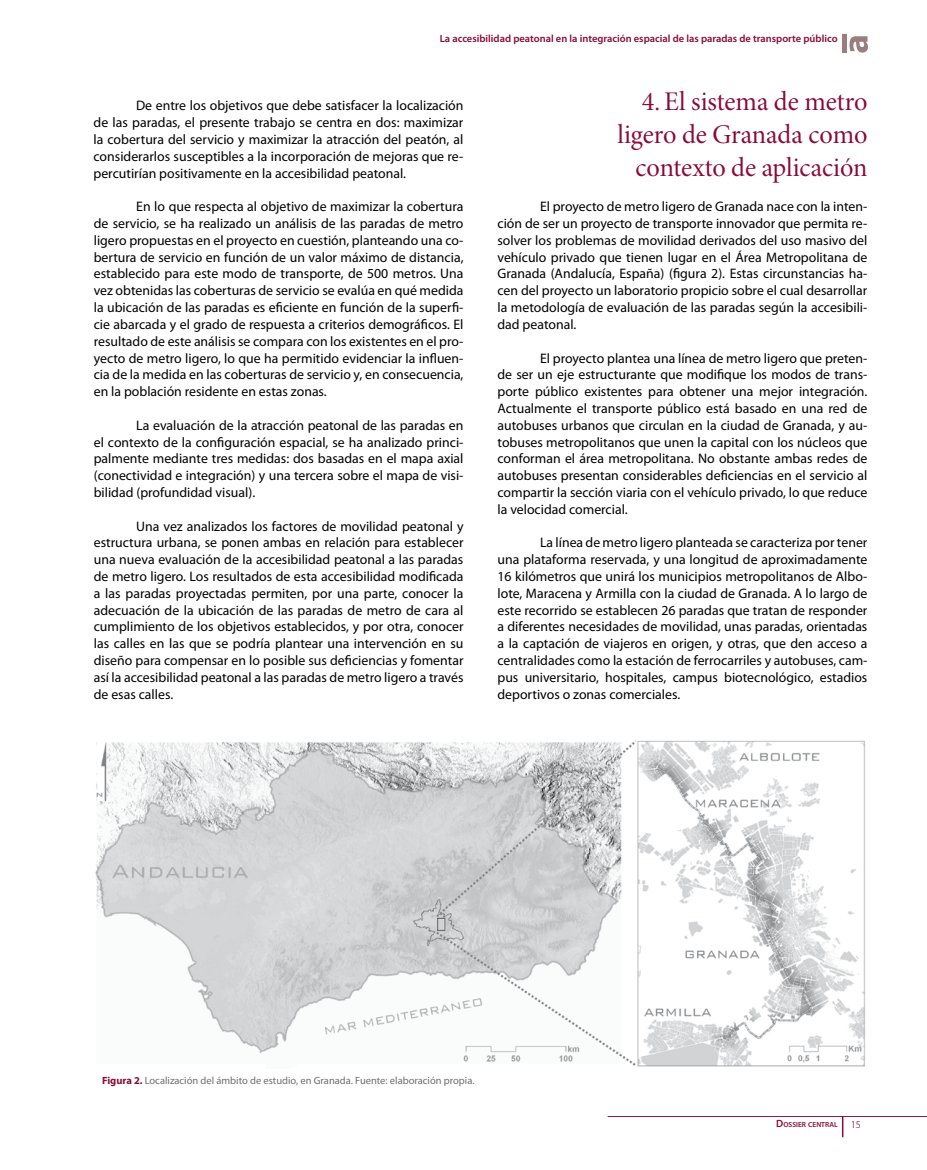
<style>
.page{position:relative;width:927px;height:1170px;background:#fff}
.page>*{position:absolute;margin:0;border:0;box-sizing:border-box;transform-origin:0 0}
.t1{font:27px/33px "Minion Pro Subh";color:#890b36;text-align:right}
.t2{font:13.8px/16.8px "Myriad Pro";color:#000;text-align:justify}
.t3{font:600 10.5px "Myriad Pro";color:#890b36}
.t4{font:10.5px "Myriad Pro";color:#6d6e71}
.t5{font:600 7.35px "Myriad Pro";color:#890b36}
.s1{font-weight:700;color:#890b36}
.s2{font-size:10.5px}
.s3{font-weight:300;font-size:10.5px;color:#bcbec0}
</style>
<div class="page">
<svg style="left:842px;top:1117px;width:1px;height:20px"></svg>
<div style="left:842px;top:34px;width:5px;height:19px;background:#9a7d7f"></div>
<svg style="left:849px;top:36px;width:19px;height:17px"></svg>
<hr style="left:608px;top:1116px;width:319px;height:1px;background:#890b36">
<img style="left:95px;top:740px;width:770px;height:327px">
<p class="t3" style="left:440px;top:32px;width:399px">La accesibilidad peatonal en la integración espacial de las paradas de transporte público</p>
<p class="t2" style="left:94px;top:97px;width:371px;text-indent:43px">De entre los objetivos que debe satisfacer la localización de las paradas, el presente trabajo se centra en dos: maximizar la cobertura del servicio y maximizar la atracción del peatón, al considerarlos susceptibles a la incorporación de mejoras que re&shy;percutirían positivamente en la accesibilidad peatonal.</p>
<h1 class="t1" style="left:617px;top:86px;width:251px">4. El sistema de metro ligero de Granada como contexto de aplicación</h1>
<p class="t2" style="left:497px;top:198px;width:371px;text-indent:43px">El proyecto de metro ligero de Granada nace con la inten&shy;ción de ser un proyecto de transporte innovador que permita re&shy;solver los problemas de movilidad derivados del uso masivo del vehículo privado que tienen lugar en el Área Metropolitana de Granada (Andalucía, España) (figura 2). Estas circunstancias ha&shy;cen del proyecto un laboratorio propicio sobre el cual desarrollar la metodología de evaluación de las paradas según la accesibili&shy;dad peatonal.</p>
<p class="t2" style="left:94px;top:198px;width:371px;text-indent:43px">En lo que respecta al objetivo de maximizar la cobertura de servicio, se ha realizado un análisis de las paradas de metro ligero propuestas en el proyecto en cuestión, planteando una co&shy;bertura de servicio en función de un valor máximo de distancia, establecido para este modo de transporte, de 500 metros. Una vez obtenidas las coberturas de servicio se evalúa en qué medida la ubicación de las paradas es eficiente en función de la superfi&shy;cie abarcada y el grado de respuesta a criterios demográficos. El resultado de este análisis se compara con los existentes en el pro&shy;yecto de metro ligero, lo que ha permitido evidenciar la influen&shy;cia de la medida en las coberturas de servicio y, en consecuencia, en la población residente en estas zonas.</p>
<p class="t2" style="left:94px;top:416px;width:371px;text-indent:43px">La evaluación de la atracción peatonal de las paradas en el contexto de la configuración espacial, se ha analizado princi&shy;palmente mediante tres medidas: dos basadas en el mapa axial (conectividad e integración) y una tercera sobre el mapa de visi&shy;bilidad (profundidad visual).</p>
<p class="t2" style="left:94px;top:517px;width:371px;text-indent:43px">Una vez analizados los factores de movilidad peatonal y estructura urbana, se ponen ambas en relación para establecer una nueva evaluación de la accesibilidad peatonal a las paradas de metro ligero. Los resultados de esta accesibilidad modificada a las paradas proyectadas permiten, por una parte, conocer la adecuación de la ubicación de las paradas de metro de cara al cumplimiento de los objetivos establecidos, y por otra, conocer las calles en las que se podría plantear una intervención en su diseño para compensar en lo posible sus deficiencias y fomentar así la accesibilidad peatonal a las paradas de metro ligero a través de esas calles.</p>
<p class="t2" style="left:497px;top:349px;width:371px;text-indent:43px">El proyecto plantea una línea de metro ligero que preten&shy;de ser un eje estructurante que modifique los modos de trans&shy;porte público existentes para obtener una mejor integración.<br>Actualmente el transporte público está basado en una red de autobuses urbanos que circulan en la ciudad de Granada, y au&shy;tobuses metropolitanos que unen la capital con los núcleos que conforman el área metropolitana. No obstante ambas redes de autobuses presentan considerables deficiencias en el servicio al compartir la sección viaria con el vehículo privado, lo que reduce la velocidad comercial.</p>
<p class="t2" style="left:497px;top:534px;width:371px;text-indent:43px">La línea de metro ligero planteada se caracteriza por tener una plataforma reservada, y una longitud de aproximadamente 16 kilómetros que unirá los municipios metropolitanos de Albo&shy;lote, Maracena y Armilla con la ciudad de Granada. A lo largo de este recorrido se establecen 26 paradas que tratan de responder a diferentes necesidades de movilidad, unas paradas, orientadas a la captación de viajeros en origen, y otras, que den acceso a centralidades como la estación de ferrocarriles y autobuses, cam&shy;pus universitario, hospitales, campus biotecnológico, estadios deportivos o zonas comerciales.</p>
<p class="t4" style="left:102px;top:1074px;width:374px"><span class="s1">Figura 2.</span> Localización del ámbito de estudio, en Granada. Fuente: elaboración propia.</p>
<p class="t5" style="left:776px;top:1119px;width:86px"><span class="s2">D</span>OSSIER CENTRAL <span class="s3">15</span></p>
</div>
